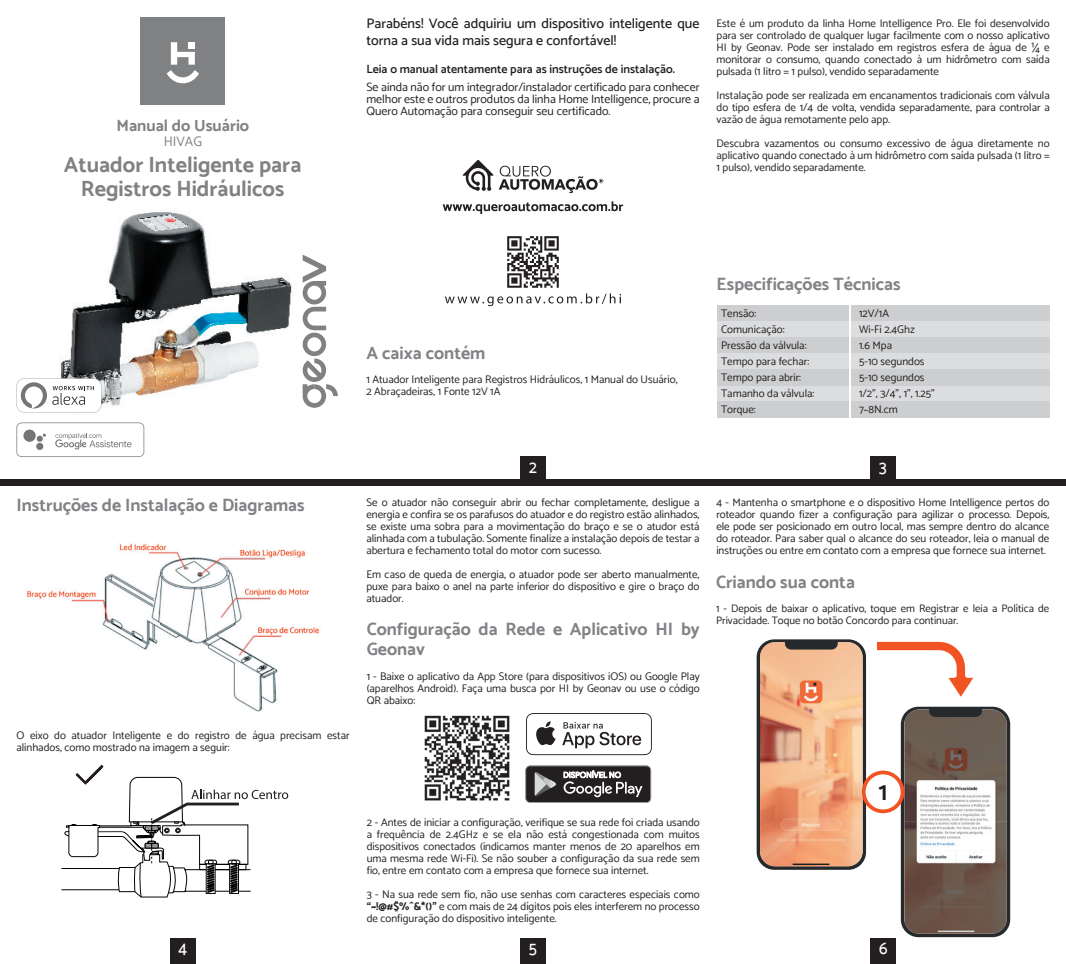
<style>
.page{position:relative;width:1066px;height:964px;background:#fff}
.page>*{position:absolute;margin:0;border:0;box-sizing:border-box;transform-origin:0 0}
.t1{font:600 26.2px "Catamaran";color:#231f20}
.t2{font:700 22px/24px "Catamaran";color:#808183;text-align:center}
.t3{font:500 18px "Catamaran";color:#fff;scale:.9 1}
.t4{font:700 17.8px/20px "Catamaran";color:#808285}
.t5{font:700 16.4px "Catamaran";color:#808183}
.t6{font:500 14px/16.8px "Catamaran";color:#231f20}
.t7{font:13.8px "Catamaran";color:#808183}
.t8{font:12px/12px "Catamaran";color:#231f20;text-align:justify}
.t9{font:600 12px "Catamaran";color:#231f20}
.t10{font:11px/12px "Catamaran";color:#231f20;text-align:justify}
.t11{font:10.8px/11.6px "Catamaran";color:#231f20}
.s1{font-weight:700}
</style>
<div class="page">
<img style="left:60px;top:212px;width:243px;height:240px">
<svg style="left:303px;top:255px;width:35px;height:153px"></svg>
<div style="left:141px;top:17px;width:84px;height:88px;background:#808183"></div>
<svg style="left:167px;top:42px;width:32px;height:41px"></svg>
<svg style="left:445px;top:236px;width:176px;height:70px"></svg>
<svg style="left:462px;top:160px;width:141px;height:33px"></svg>
<svg style="left:443px;top:201px;width:180px;height:13px"></svg>
<div style="left:520px;top:457px;width:26px;height:25px;background:#231f20"></div>
<div style="left:170px;top:938px;width:25px;height:26px;background:#231f20"></div>
<div style="left:520px;top:938px;width:26px;height:26px;background:#231f20"></div>
<div style="left:871px;top:938px;width:25px;height:26px;background:#231f20"></div>
<div style="left:870px;top:457px;width:26px;height:25px;background:#231f20"></div>
<div style="left:0;top:479px;width:1066px;height:6px;background:#231f20"></div>
<div style="left:717px;top:305px;width:132px;height:16px;background:#cdced0"></div>
<div style="left:717px;top:321px;width:132px;height:16px;background:#dcdddf"></div>
<div style="left:717px;top:386px;width:132px;height:16px;background:#dcdddf"></div>
<div style="left:717px;top:337px;width:132px;height:17px;background:#cdced0"></div>
<div style="left:717px;top:402px;width:132px;height:16px;background:#cdced0"></div>
<div style="left:717px;top:354px;width:132px;height:16px;background:#dcdddf"></div>
<div style="left:717px;top:370px;width:132px;height:16px;background:#cdced0"></div>
<div style="left:851px;top:305px;width:199px;height:16px;background:#cdced0"></div>
<div style="left:851px;top:321px;width:199px;height:16px;background:#dcdddf"></div>
<div style="left:851px;top:386px;width:199px;height:16px;background:#dcdddf"></div>
<div style="left:851px;top:337px;width:199px;height:17px;background:#cdced0"></div>
<div style="left:851px;top:402px;width:199px;height:16px;background:#cdced0"></div>
<div style="left:851px;top:354px;width:199px;height:16px;background:#dcdddf"></div>
<div style="left:851px;top:370px;width:199px;height:16px;background:#cdced0"></div>
<svg style="left:16px;top:378px;width:85px;height:35px"></svg>
<svg style="left:16px;top:422px;width:128px;height:35px"></svg>
<img style="left:27px;top:544px;width:293px;height:168px">
<svg style="left:61px;top:764px;width:227px;height:133px"></svg>
<svg style="left:525px;top:765px;width:126px;height:38px"></svg>
<svg style="left:526px;top:713px;width:126px;height:42px"></svg>
<img style="left:424px;top:715px;width:86px;height:86px">
<div style="left:757px;top:639px;width:109px;height:231px;background:linear-gradient(to bottom,#272a2c,#292a2c);border-radius:18px"></div>
<img style="left:760px;top:642px;width:102px;height:224px">
<svg style="left:784px;top:640px;width:54px;height:9px"></svg>
<div style="left:901px;top:707px;width:109px;height:230px;background:#272a2c;border-radius:18px"></div>
<img style="left:904px;top:709px;width:103px;height:224px">
<svg style="left:869px;top:641px;width:118px;height:185px"></svg>
<div style="left:864px;top:772px;width:38px;height:39px;background:#fff;border-radius:50%"></div>
<div style="left:862px;top:770px;width:42px;height:43px;border:4px solid #f15422;border-radius:50%"></div>
<h3 class="t5" style="left:117px;top:116px;width:134px">Manual do Usuário</h3>
<p class="t7" style="left:164px;top:133px;width:40px">HIVAG</p>
<h2 class="t2" style="left:64px;top:152px;width:239px">Atuador Inteligente para<br>Registros Hidráulicos</h2>
<p class="t6" style="left:366px;top:15px;width:335px">Parabéns! Você adquiriu um dispositivo inteligente que torna a sua vida mais segura e confortável!</p>
<p class="t9" style="left:366px;top:62px;width:310px">Leia o manual atentamente para as instruções de instalação.</p>
<p class="t8" style="left:366px;top:81px;width:335px">Se ainda não for um integrador/instalador certificado para conhecer melhor este e outros produtos da linha Home Intelligence, procure a Quero Automação para conseguir seu certificado.</p>
<p class="t10" style="left:716px;top:17px;width:335px">Este é um produto da linha Home Intelligence Pro. Ele foi desenvolvido para ser controlado de qualquer lugar facilmente com o nosso aplicativo HI by Geonav. Pode ser instalado em registros esfera de água de ¼ e monitorar o consumo, quando conectado à um hidrômetro com saída pulsada (1 litro = 1 pulso), vendido separadamente</p>
<p class="t10" style="left:716px;top:89px;width:335px">Instalação pode ser realizada em encanamentos tradicionais com válvula do tipo esfera de 1/4 de volta, vendida separadamente, para controlar a vazão de água remotamente pelo app.</p>
<p class="t10" style="left:716px;top:137px;width:335px">Descubra vazamentos ou consumo excessivo de água diretamente no aplicativo quando conectado à um hidrômetro com saída pulsada (1 litro = 1 pulso), vendido separadamente.</p>
<h3 class="t4" style="left:366px;top:343px;width:121px">A caixa contém</h3>
<p class="t10" style="left:366px;top:373px;width:313px">1 Atuador Inteligente para Registros Hidráulicos, 1 Manual do Usuário,<br>2 Abraçadeiras, 1 Fonte 12V 1A</p>
<h3 class="t4" style="left:716px;top:274px;width:186px">Especificações Técnicas</h3>
<p class="t10" style="left:721px;top:307px;width:37px">Tensão:</p>
<p class="t10" style="left:859px;top:307px;width:31px">12V/1A</p>
<p class="t10" style="left:721px;top:323px;width:65px">Comunicação:</p>
<p class="t10" style="left:859px;top:323px;width:57px">Wi-Fi 2.4Ghz</p>
<p class="t10" style="left:721px;top:339px;width:87px">Pressão da válvula:</p>
<p class="t10" style="left:859px;top:339px;width:34px">1.6 Mpa</p>
<p class="t10" style="left:721px;top:355px;width:90px">Tempo para fechar:</p>
<p class="t10" style="left:859px;top:355px;width:67px">5-10 segundos</p>
<p class="t10" style="left:721px;top:371px;width:81px">Tempo para abrir:</p>
<p class="t10" style="left:859px;top:371px;width:67px">5-10 segundos</p>
<p class="t10" style="left:721px;top:387px;width:95px">Tamanho da válvula:</p>
<p class="t10" style="left:859px;top:387px;width:77px">1/2”, 3/4”, 1”, 1.25”</p>
<p class="t10" style="left:721px;top:403px;width:36px">Torque:</p>
<p class="t10" style="left:859px;top:403px;width:40px">7~8N.cm</p>
<h3 class="t4" style="left:16px;top:495px;width:290px">Instruções de Instalação e Diagramas</h3>
<p class="t10" style="left:16px;top:729px;width:335px">O eixo do atuador Inteligente e do registro de água precisam estar alinhados, como mostrado na imagem a seguir:</p>
<h3 class="t3" style="left:529px;top:456px;width:10px">2</h3>
<p class="t10" style="left:366px;top:496px;width:335px">Se o atuador não conseguir abrir ou fechar completamente, desligue a energia e confira se os parafusos do atuador e do registro estão alinhados, se existe uma sobra para a movimentação do braço e se o atudor está alinhada com a tubulação. Somente finalize a instalação depois de testar a abertura e fechamento total do motor com sucesso.</p>
<p class="t10" style="left:366px;top:568px;width:335px">Em caso de queda de energia, o atuador pode ser aberto manualmente, puxe para baixo o anel na parte inferior do dispositivo e gire o braço do atuador.</p>
<h3 class="t4" style="left:367px;top:619px;width:335px">Configuração da Rede e Aplicativo HI by<br>Geonav</h3>
<p class="t10" style="left:367px;top:670px;width:335px">1 - Baixe o aplicativo da App Store (para dispositivos iOS) ou Google Play (aparelhos Android). Faça uma busca por HI by Geonav ou use o código QR abaixo:</p>
<h3 class="t3" style="left:879px;top:456px;width:10px">3</h3>
<p class="t10" style="left:716px;top:496px;width:335px">4 - Mantenha o smartphone e o dispositivo Home Intelligence pertos do roteador quando fizer a configuração para agilizar o processo. Depois, ele pode ser posicionado em outro local, mas sempre dentro do alcance do roteador. Para saber qual o alcance do seu roteador, leia o manual de instruções ou entre em contato com a empresa que fornece sua internet.</p>
<h3 class="t4" style="left:716px;top:572px;width:140px">Criando sua conta</h3>
<p class="t11" style="left:716px;top:602px;width:335px">1 - Depois de baixar o aplicativo, toque em Registrar e leia a Política de<br>Privacidade. Toque no botão Concordo para continuar.</p>
<p class="t10" style="left:367px;top:816px;width:335px">2 - Antes de iniciar a configuração, verifique se sua rede foi criada usando a frequência de 2.4GHz e se ela não está congestionada com muitos dispositivos conectados (indicamos manter menos de 20 aparelhos em uma mesma rede Wi-Fi). Se não souber a configuração da sua rede sem fio, entre em contato com a empresa que fornece sua internet.</p>
<p class="t10" style="left:367px;top:888px;width:335px">3 - Na sua rede sem fio, não use senhas com caracteres especiais como <span class="s1">“~!@#$%ˆ&amp;*()”</span> e com mais de 24 dígitos pois eles interferem no processo de configuração do dispositivo inteligente.</p>
<h1 class="t1" style="left:878px;top:776px;width:11px">1</h1>
<h3 class="t3" style="left:178px;top:937px;width:11px">4</h3>
<h3 class="t3" style="left:529px;top:937px;width:11px">5</h3>
<h3 class="t3" style="left:879px;top:937px;width:11px">6</h3>
</div>
